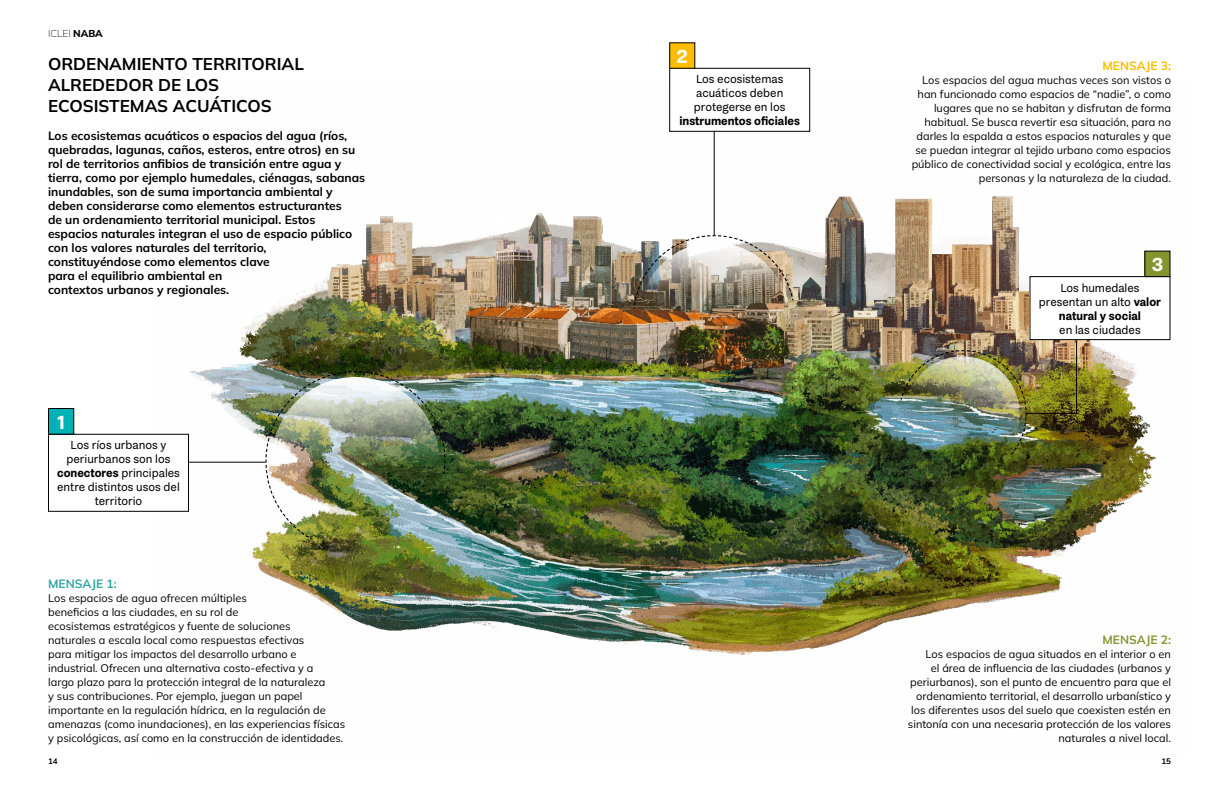
<style>
.page{position:relative;width:1219px;height:794px;background:#fff}
.page>*{position:absolute;margin:0;border:0;box-sizing:border-box;transform-origin:0 0}
.t1{font:700 19.7px "Passenger Sans";color:#fff}
.t2{font:700 19.5px "Passenger Sans";color:#fff}
.t3{font:700 17px/21px "Mulish";color:#000}
.t4{font:700 12px/14px "Mulish";color:#000}
.t5{font:12px/14px "Passenger Sans";color:#000;text-align:center}
.t6{font:700 12px "Passenger Sans";color:#000}
.t7{font:700 12px "Mulish";color:#fcbc00}
.t8{font:700 12px "Mulish";color:#30a5a1}
.t9{font:700 12px "Mulish";color:#82962d}
.t10{font:11px/14px "Mulish";color:#000;text-align:right}
.t11{font:200 10px "Mulish";color:#000}
.t12{font:700 8px "Mulish";color:#000}
.s1{font-weight:800}
.s2{font-weight:700}
</style>
<div class="page">
<img style="left:152px;top:85px;width:1019px;height:570px">
<div style="left:48px;top:434px;width:140px;height:77px;background:#fff"></div>
<div style="left:48px;top:434px;width:141px;height:78px;border:1px solid #000"></div>
<div style="left:670px;top:68px;width:140px;height:63px;background:#fff"></div>
<div style="left:669px;top:68px;width:141px;height:64px;border:1px solid #000"></div>
<div style="left:1030px;top:276px;width:140px;height:64px;background:#fff"></div>
<div style="left:1029px;top:276px;width:141px;height:64px;border:1px solid #000"></div>
<hr style="left:189px;top:461px;width:76px;height:1px;background:#000">
<hr style="left:714px;top:131px;width:1px;height:104px;background:#000">
<div style="left:48px;top:408px;width:26px;height:26px;background:#00b1b6"></div>
<div style="left:48px;top:408px;width:26px;height:26px;border:1px solid #000"></div>
<img style="left:265px;top:370px;width:181px;height:171px">
<div style="left:670px;top:43px;width:25px;height:25px;background:#fcbc00"></div>
<div style="left:669px;top:42px;width:26px;height:27px;border:1px solid #000"></div>
<div style="left:1145px;top:251px;width:25px;height:25px;background:#82962d"></div>
<div style="left:1144px;top:250px;width:26px;height:27px;border:1px solid #000"></div>
<img style="left:633px;top:235px;width:161px;height:94px">
<img style="left:900px;top:340px;width:178px;height:125px">
<p class="t11" style="left:48px;top:27px;width:56px">ICLEI <span class="s1">NABA</span></p>
<h2 class="t2" style="left:677px;top:45px;width:13px">2</h2>
<h3 class="t3" style="left:48px;top:53px;width:257px">ORDENAMIENTO TERRITORIAL<br>ALREDEDOR DE LOS<br>ECOSISTEMAS ACUÁTICOS</h3>
<p class="t7" style="left:1102px;top:58px;width:70px">MENSAJE 3:</p>
<p class="t5" style="left:694px;top:72px;width:93px;text-align:left">Los ecosistemas acuáticos deben protegerse en los</p>
<p class="t6" style="left:679px;top:114px;width:122px">instrumentos oficiales</p>
<p class="t10" style="left:912px;top:73px;width:261px">Los espacios del agua muchas veces son vistos o han funcionado como espacios de “nadie”, o como lugares que no se habitan y disfrutan de forma habitual. Se busca revertir esa situación, para no darles la espalda a estos espacios naturales y que se puedan integrar al tejido urbano como espacios público de conectividad social y ecológica, entre las personas y la naturaleza de la ciudad.</p>
<p class="t4" style="left:48px;top:128px;width:319px">Los ecosistemas acuáticos o espacios del agua (ríos, quebradas, lagunas, caños, esteros, entre otros) en su rol de territorios anfibios de transición entre agua y tierra, como por ejemplo humedales, ciénagas, sabanas inundables, son de suma importancia ambiental y deben considerarse como elementos estructurantes<br>de un ordenamiento territorial municipal. Estos espacios naturales integran el uso de espacio público con los valores naturales del territorio,<br>constituyéndose como elementos clave<br>para el equilibrio ambiental en<br>contextos urbanos y regionales.</p>
<h2 class="t2" style="left:1152px;top:253px;width:13px">3</h2>
<p class="t5" style="left:1039px;top:280px;width:124px">Los humedales presentan un alto <span class="s2">valor natural y social</span></p>
<p class="t5" style="left:1059px;top:322px;width:83px">en las ciudades</p>
<h1 class="t1" style="left:57px;top:411px;width:9px">1</h1>
<p class="t5" style="left:57px;top:438px;width:124px">Los ríos urbanos y periurbanos son los <span class="s2">conectores</span> principales entre distintos usos del territorio</p>
<p class="t8" style="left:48px;top:576px;width:70px">MENSAJE 1:</p>
<p class="t10" style="left:48px;top:591px;width:298px;text-align:left">Los espacios de agua ofrecen múltiples<br>beneficios a las ciudades, en su rol de<br>ecosistemas estratégicos y fuente de soluciones<br>naturales a escala local como respuestas efectivas<br>para mitigar los impactos del desarrollo urbano e industrial. Ofrecen una alternativa costo-efectiva y a<br>largo plazo para la protección integral de la naturaleza<br>y sus contribuciones. Por ejemplo, juegan un papel importante en la regulación hídrica, en la regulación de amenazas (como inundaciones), en las experiencias físicas y psicológicas, así como en la construcción de identidades.</p>
<p class="t9" style="left:1102px;top:632px;width:70px">MENSAJE 2:</p>
<p class="t10" style="left:908px;top:647px;width:265px">Los espacios de agua situados en el interior o en<br>el área de influencia de las ciudades (urbanos y periurbanos), son el punto de encuentro para que el ordenamiento territorial, el desarrollo urbanístico y los diferentes usos del suelo que coexisten estén en sintonía con una necesaria protección de los valores naturales a nivel local.</p>
<p class="t12" style="left:48px;top:756px;width:11px">14</p>
<p class="t12" style="left:1161px;top:756px;width:11px">15</p>
</div>
